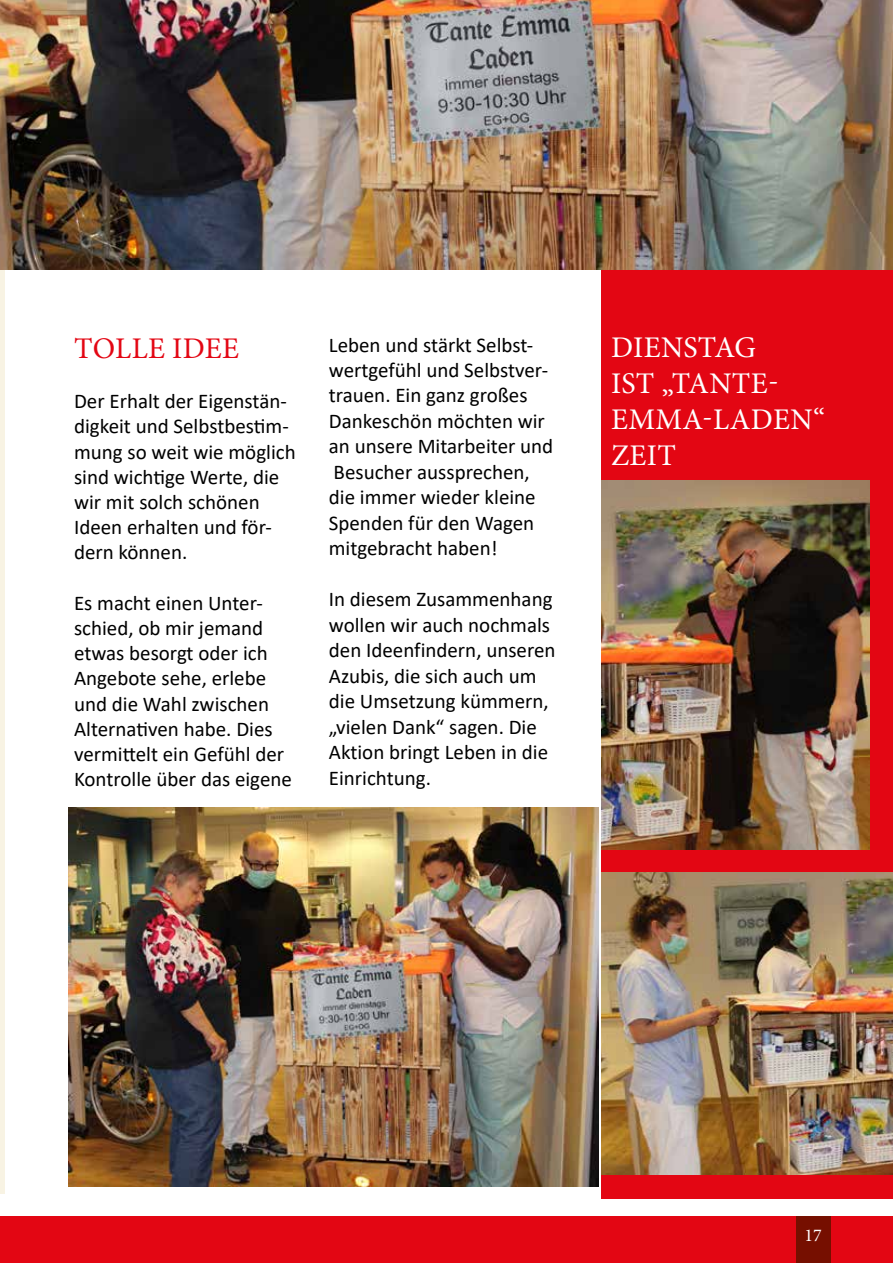
<style>
.page{position:relative;width:893px;height:1263px;background:#fff}
.page>*{position:absolute;margin:0;border:0;box-sizing:border-box;transform-origin:0 0}
.t1{font:30px/36px "Minion Pro";letter-spacing:.01em;color:#fff}
.t2{font:30px "Minion Pro";letter-spacing:.01em;color:#e30613}
.t3{font:21px/25.5px "Calibri";color:#000}
.t4{font:18px "Minion Pro";color:#fff}
</style>
<div class="page">
<div style="left:0;top:1216px;width:893px;height:47px;background:#e30613"></div>
<div style="left:796px;top:1216px;width:34px;height:47px;background:#760f00"></div>
<hr style="left:0;top:1216px;width:1px;height:47px;background:#760f00">
<hr style="left:0;top:0;width:4px;height:1193px;background:#f8f3e3">
<div style="left:601px;top:265px;width:292px;height:934px;background:#e30613"></div>
<img style="left:0;top:0;width:893px;height:269px">
<img style="left:69px;top:807px;width:530px;height:379px">
<img style="left:601px;top:480px;width:268px;height:369px">
<img style="left:601px;top:872px;width:292px;height:302px">
<h1 class="t2" style="left:74px;top:328px;width:167px">TOLLE IDEE</h1>
<p class="t3" style="left:74px;top:388px;width:223px">Der Erhalt der Eigenstän&shy;digkeit und Selbstbestim&shy;mung so weit wie möglich sind wichtige Werte, die wir mit solch schönen<br>Ideen erhalten und för&shy;dern können.</p>
<p class="t3" style="left:74px;top:590px;width:219px">Es macht einen Unter&shy;schied, ob mir jemand etwas besorgt oder ich<br>Angebote sehe, erlebe und die Wahl zwischen<br>Alternativen habe. Dies vermittelt ein Gefühl der<br>Kontrolle über das eigene</p>
<p class="t3" style="left:329px;top:331px;width:226px">Leben und stärkt Selbst&shy;wertgefühl und Selbstver&shy;trauen. Ein ganz großes<br>Dankeschön möchten wir an unsere Mitarbeiter und<br>Besucher aussprechen, die immer wieder kleine<br>Spenden für den Wagen mitgebracht haben!</p>
<p class="t3" style="left:329px;top:586px;width:228px">In diesem Zusammenhang wollen wir auch nochmals den Ideenfindern, unseren<br>Azubis, die sich auch um die Umsetzung kümmern, „vielen Dank“ sagen. Die<br>Aktion bringt Leben in die<br>Einrichtung.</p>
<h1 class="t1" style="left:611px;top:329px;width:216px">DIENSTAG<br>IST „TANTE-<br>EMMA-LADEN“<br>ZEIT</h1>
<p class="t4" style="left:805px;top:1223px;width:19px">17</p>
</div>
